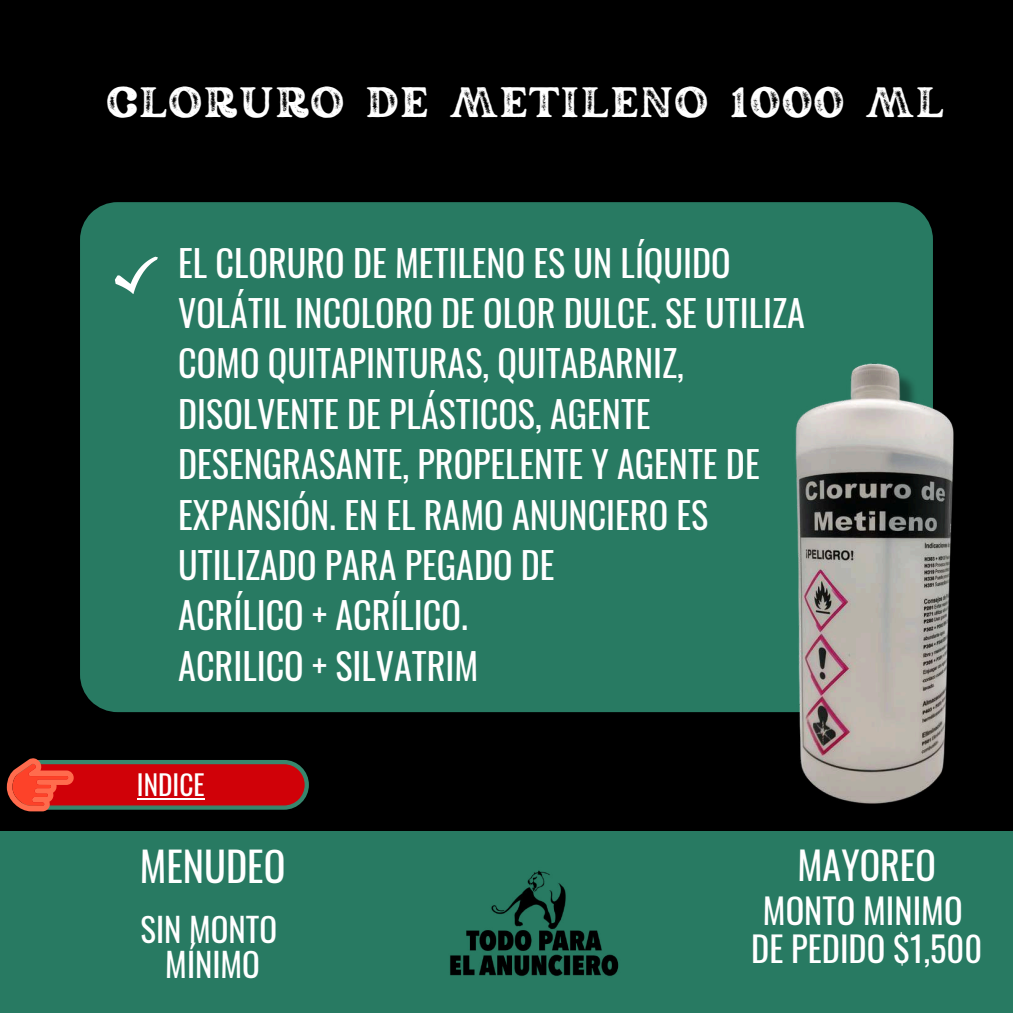
<style>
.page{position:relative;width:1013px;height:1013px;background:#fff}
.page>*{position:absolute;margin:0;border:0;box-sizing:border-box;transform-origin:0 0}
.t1{font:42.25px "Rundeck Texture";color:#fff}
.t2{font:40.25px "Oswald";color:#fff}
.t3{font:38px "Oswald";color:#fff}
.t4{font:36.12px/50.4px "Oswald";color:#fff}
.t5{font:34.5px/37.5px "Oswald";color:#fff;text-align:center}
.t6{font:32.88px/35.6px "Oswald";color:#fff;text-align:center}
.t7{font:27.38px "Oswald";color:#fff}
</style>
<div class="page">
<div style="left:0;top:0;width:1012px;height:1012px;background:#000"></div>
<div style="left:80px;top:202px;width:852px;height:510px;background:#287a62"></div>
<svg style="left:115px;top:257px;width:43px;height:37px;background:#579784"></svg>
<div style="left:0;top:831px;width:1012px;height:181px;background:#287a62"></div>
<img style="left:707px;top:345px;width:247px;height:459px">
<img style="left:450px;top:870px;width:169px;height:106px">
<svg style="left:7px;top:758px;width:299px;height:53px;background:#ad211e"></svg>
<hr style="left:137px;top:797px;width:68px;height:2px;background:#fff">
<p class="t1" style="left:106px;top:73px;width:839px">CLORURO DE METILENO 1000 ML</p>
<p class="t4" style="left:178px;top:236px;width:628px">EL CLORURO DE METILENO ES UN LÍQUIDO<br>VOLÁTIL INCOLORO DE OLOR DULCE. SE UTILIZA<br>COMO QUITAPINTURAS, QUITABARNIZ,<br>DISOLVENTE DE PLÁSTICOS, AGENTE<br>DESENGRASANTE, PROPELENTE Y AGENTE DE<br>EXPANSIÓN. EN EL RAMO ANUNCIERO ES<br>UTILIZADO PARA PEGADO DE<br>ACRÍLICO + ACRÍLICO.<br>ACRILICO + SILVATRIM</p>
<p class="t7" style="left:137px;top:763px;width:69px">INDICE</p>
<p class="t2" style="left:140px;top:834px;width:147px">MENUDEO</p>
<p class="t3" style="left:797px;top:835px;width:140px">MAYOREO</p>
<p class="t5" style="left:751px;top:891px;width:232px">MONTO MINIMO<br>DE PEDIDO $1,500</p>
<p class="t6" style="left:141px;top:910px;width:138px">SIN MONTO<br>MÍNIMO</p>
</div>
